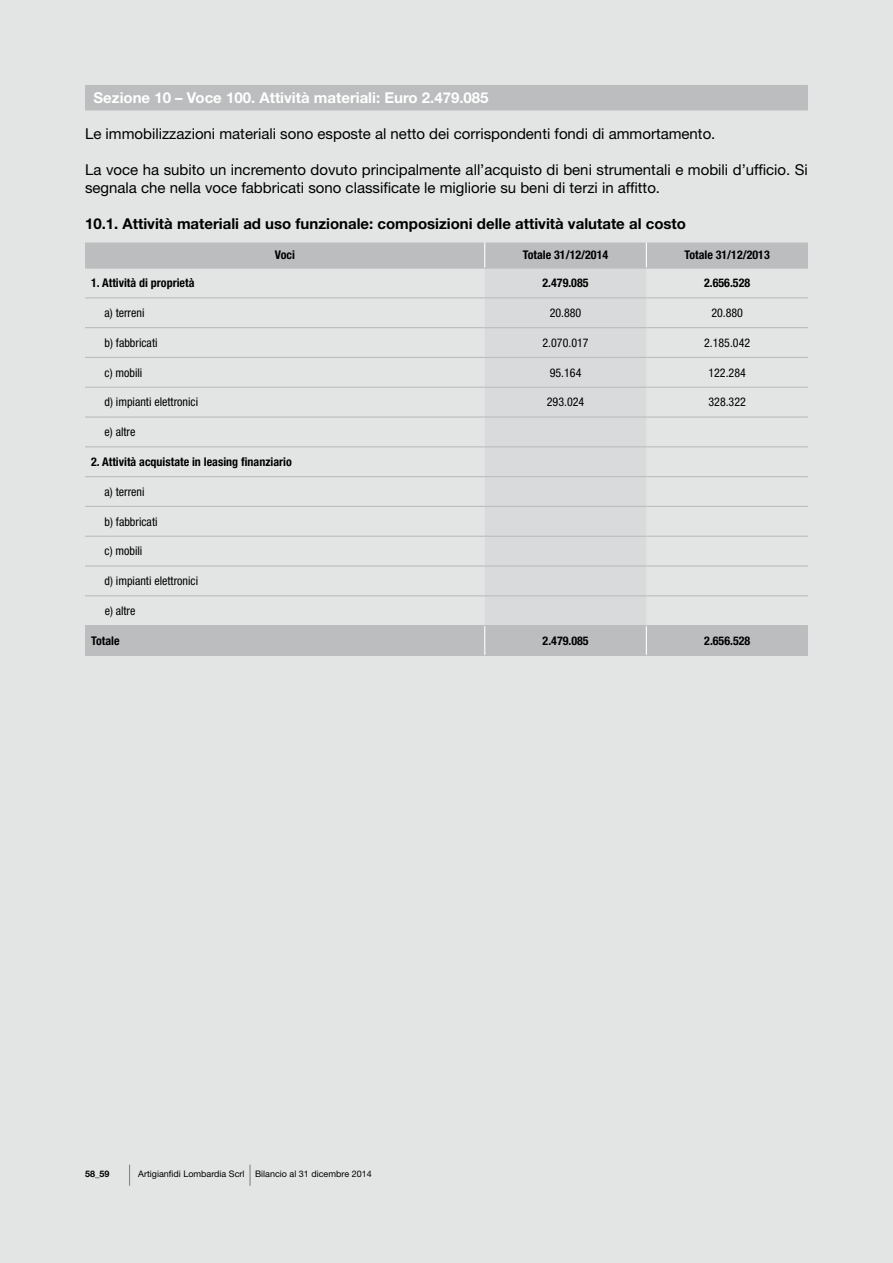
<style>
.page{position:relative;width:893px;height:1263px;background:#e3e4e4}
.page>*{position:absolute;margin:0;border:0;box-sizing:border-box;transform-origin:0 0}
.t1{font:15px/18px "Helvetica Neue LT Std";color:#000}
.t2{font:700 15px "Helvetica Neue LT Std";color:#000}
.t3{font:700 15px "Helvetica Neue LT Std";color:#fff}
.t4{font:condensed 12px "Helvetica Neue LT Std";color:#000}
.t5{font:700 condensed 12px "Helvetica Neue LT Std";color:#000}
.t6{font:9px "Helvetica Neue LT Std";color:#000}
.t7{font:700 9px "Helvetica Neue LT Std";color:#000}
</style>
<div class="page">
<svg style="left:129px;top:1164px;width:1px;height:22px"></svg>
<hr style="left:249px;top:1164px;width:2px;height:22px;background:#87888a">
<div style="left:85px;top:85px;width:723px;height:25px;background:#bbbdbe"></div>
<svg style="left:85px;top:242px;width:723px;height:413px"></svg>
<div style="left:485px;top:269px;width:161px;height:356px;background:#d9dadb"></div>
<hr style="left:85px;top:267px;width:400px;height:2px;background:#bbbdbe">
<hr style="left:646px;top:267px;width:162px;height:2px;background:#bbbdbe">
<hr style="left:85px;top:297px;width:400px;height:1px;background:#bbbdbe">
<hr style="left:485px;top:297px;width:161px;height:1px;background:#bbbdbe">
<hr style="left:646px;top:297px;width:162px;height:1px;background:#bbbdbe">
<hr style="left:85px;top:327px;width:400px;height:1px;background:#bbbdbe">
<hr style="left:485px;top:327px;width:161px;height:1px;background:#bbbdbe">
<hr style="left:646px;top:327px;width:162px;height:1px;background:#bbbdbe">
<hr style="left:85px;top:357px;width:400px;height:1px;background:#bbbdbe">
<hr style="left:485px;top:357px;width:161px;height:1px;background:#bbbdbe">
<hr style="left:646px;top:357px;width:162px;height:1px;background:#bbbdbe">
<hr style="left:85px;top:387px;width:400px;height:1px;background:#bbbdbe">
<hr style="left:485px;top:387px;width:161px;height:1px;background:#bbbdbe">
<hr style="left:646px;top:387px;width:162px;height:1px;background:#bbbdbe">
<hr style="left:85px;top:416px;width:400px;height:2px;background:#bbbdbe">
<hr style="left:485px;top:416px;width:161px;height:2px;background:#bbbdbe">
<hr style="left:646px;top:416px;width:162px;height:2px;background:#bbbdbe">
<hr style="left:85px;top:446px;width:400px;height:1px;background:#bbbdbe">
<hr style="left:485px;top:446px;width:161px;height:1px;background:#bbbdbe">
<hr style="left:646px;top:446px;width:162px;height:1px;background:#bbbdbe">
<hr style="left:85px;top:476px;width:400px;height:1px;background:#bbbdbe">
<hr style="left:485px;top:476px;width:161px;height:1px;background:#bbbdbe">
<hr style="left:646px;top:476px;width:162px;height:1px;background:#bbbdbe">
<hr style="left:85px;top:506px;width:400px;height:1px;background:#bbbdbe">
<hr style="left:485px;top:506px;width:161px;height:1px;background:#bbbdbe">
<hr style="left:646px;top:506px;width:162px;height:1px;background:#bbbdbe">
<hr style="left:85px;top:536px;width:400px;height:1px;background:#bbbdbe">
<hr style="left:485px;top:536px;width:161px;height:1px;background:#bbbdbe">
<hr style="left:646px;top:536px;width:162px;height:1px;background:#bbbdbe">
<hr style="left:85px;top:565px;width:400px;height:2px;background:#bbbdbe">
<hr style="left:485px;top:565px;width:161px;height:2px;background:#bbbdbe">
<hr style="left:646px;top:565px;width:162px;height:2px;background:#bbbdbe">
<hr style="left:85px;top:595px;width:400px;height:1px;background:#bbbdbe">
<hr style="left:485px;top:595px;width:161px;height:1px;background:#bbbdbe">
<hr style="left:646px;top:595px;width:162px;height:1px;background:#bbbdbe">
<hr style="left:85px;top:625px;width:400px;height:1px;background:#bbbdbe">
<hr style="left:646px;top:625px;width:162px;height:1px;background:#bbbdbe">
<hr style="left:85px;top:655px;width:400px;height:1px;background:#bbbdbe">
<hr style="left:646px;top:655px;width:162px;height:1px;background:#bbbdbe">
<hr style="left:485px;top:625px;width:161px;height:1px;background:#bbbdbe">
<hr style="left:485px;top:655px;width:161px;height:1px;background:#bbbdbe">
<svg style="left:484px;top:626px;width:1px;height:29px"></svg>
<svg style="left:646px;top:626px;width:1px;height:29px"></svg>
<svg style="left:484px;top:242px;width:1px;height:25px"></svg>
<svg style="left:646px;top:242px;width:1px;height:25px"></svg>
<hr style="left:485px;top:267px;width:161px;height:2px;background:#bbbdbe">
<p class="t3" style="left:94px;top:88px;width:397px">Sezione 10 – Voce 100. Attività materiali: Euro 2.479.085</p>
<p class="t1" style="left:85px;top:124px;width:632px">Le immobilizzazioni materiali sono esposte al netto dei corrispondenti fondi di ammortamento.</p>
<p class="t1" style="left:85px;top:160px;width:724px">La voce ha subito un incremento dovuto principalmente all’acquisto di beni strumentali e mobili d’ufficio. Si segnala che nella voce fabbricati sono classificate le migliorie su beni di terzi in affitto.</p>
<p class="t2" style="left:85px;top:214px;width:602px">10.1. Attività materiali ad uso funzionale: composizioni delle attività valutate al costo</p>
<p class="t5" style="left:275px;top:248px;width:22px">Voci</p>
<p class="t5" style="left:523px;top:248px;width:87px">Totale 31/12/2014</p>
<p class="t5" style="left:684px;top:248px;width:87px">Totale 31/12/2013</p>
<p class="t5" style="left:91px;top:276px;width:105px">1. Attività di proprietà</p>
<p class="t5" style="left:542px;top:276px;width:48px">2.479.085</p>
<p class="t5" style="left:704px;top:276px;width:48px">2.656.528</p>
<p class="t4" style="left:105px;top:306px;width:41px">a) terreni</p>
<p class="t4" style="left:550px;top:306px;width:33px">20.880</p>
<p class="t4" style="left:711px;top:306px;width:33px">20.880</p>
<p class="t4" style="left:105px;top:336px;width:54px">b) fabbricati</p>
<p class="t4" style="left:542px;top:336px;width:48px">2.070.017</p>
<p class="t4" style="left:704px;top:336px;width:48px">2.185.042</p>
<p class="t4" style="left:105px;top:365px;width:39px">c) mobili</p>
<p class="t4" style="left:550px;top:365px;width:33px">95.164</p>
<p class="t4" style="left:708px;top:365px;width:39px">122.284</p>
<p class="t4" style="left:105px;top:395px;width:95px">d) impianti elettronici</p>
<p class="t4" style="left:547px;top:395px;width:39px">293.024</p>
<p class="t4" style="left:708px;top:395px;width:39px">328.322</p>
<p class="t4" style="left:105px;top:425px;width:32px">e) altre</p>
<p class="t5" style="left:91px;top:454px;width:202px">2. Attività acquistate in leasing finanziario</p>
<p class="t4" style="left:105px;top:485px;width:41px">a) terreni</p>
<p class="t4" style="left:105px;top:514px;width:54px">b) fabbricati</p>
<p class="t4" style="left:105px;top:544px;width:39px">c) mobili</p>
<p class="t4" style="left:105px;top:574px;width:95px">d) impianti elettronici</p>
<p class="t4" style="left:105px;top:604px;width:32px">e) altre</p>
<p class="t5" style="left:91px;top:633px;width:30px">Totale</p>
<p class="t5" style="left:543px;top:633px;width:48px">2.479.085</p>
<p class="t5" style="left:704px;top:633px;width:48px">2.656.528</p>
<p class="t7" style="left:85px;top:1169px;width:26px">58_59</p>
<p class="t6" style="left:138px;top:1169px;width:235px">Artigianfidi Lombardia Scrl Bilancio al 31 dicembre 2014</p>
</div>
